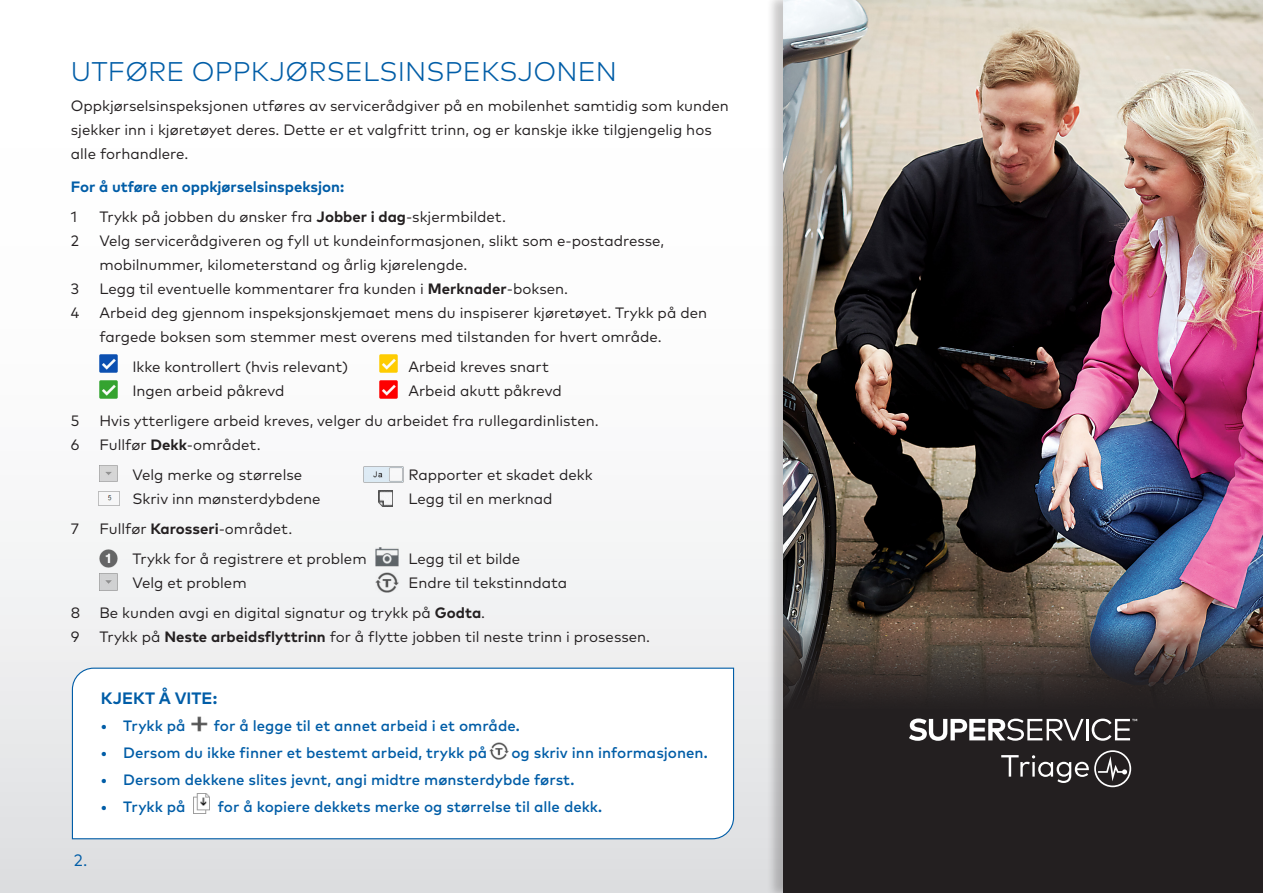
<style>
.page{position:relative;width:1263px;height:893px;background:#fff}
.page>*{position:absolute;margin:0;border:0;box-sizing:border-box;transform-origin:0 0}
.t1{font:300 27px "FF Mark Pro";letter-spacing:.005em;color:#015da7}
.t2{font:700 16.5px "FF Mark Pro";letter-spacing:.005em;color:#015da7}
.t3{font:16.5px "FF Mark Pro";color:#015da7}
.t4{font:15px/24px "FF Mark Pro";color:#231f20}
.t5{font:500 15px "FF Mark Pro";color:#015da7}
.t6{font:700 15px "FF Mark Pro";color:#015da7}
.s1{font-weight:700}
</style>
<div class="page">
<div style="left:0;top:0;width:1263px;height:893px;background:linear-gradient(to bottom,#fff,#e3e4e6)"></div>
<svg style="left:71px;top:667px;width:664px;height:173px"></svg>
<div style="left:766px;top:0;width:497px;height:893px;background:#231f20;opacity:.25"></div>
<div style="left:783px;top:0;width:480px;height:893px;background:#231f20"></div>
<img style="left:783px;top:0;width:480px;height:700px">
<img style="left:100px;top:355px;width:18px;height:18px">
<img style="left:100px;top:550px;width:18px;height:18px">
<img style="left:379px;top:355px;width:18px;height:18px">
<img style="left:375px;top:548px;width:23px;height:18px">
<img style="left:194px;top:793px;width:16px;height:20px">
<img style="left:100px;top:380px;width:18px;height:18px">
<img style="left:100px;top:465px;width:18px;height:17px">
<img style="left:100px;top:574px;width:18px;height:16px">
<img style="left:98px;top:492px;width:22px;height:14px">
<img style="left:379px;top:380px;width:18px;height:18px">
<div style="left:188px;top:714px;width:23px;height:23px;background:#fff"></div>
<img style="left:191px;top:716px;width:17px;height:16px">
<div style="left:488px;top:742px;width:22px;height:20px;background:#fff"></div>
<img style="left:489px;top:743px;width:19px;height:16px">
<img style="left:375px;top:572px;width:23px;height:21px">
<img style="left:378px;top:490px;width:15px;height:16px">
<img style="left:364px;top:467px;width:40px;height:16px">
<svg style="left:1001px;top:750px;width:130px;height:37px"></svg>
<svg style="left:909px;top:718px;width:174px;height:23px"></svg>
<hr style="left:1086px;top:719px;width:2px;height:21px;background:#fff">
<svg style="left:1092px;top:719px;width:45px;height:22px"></svg>
<p class="t1" style="left:71px;top:51px;width:548px">UTFØRE OPPKJØRSELSINSPEKSJONEN</p>
<p class="t4" style="left:71px;top:92px;width:660px">Oppkjørselsinspeksjonen utføres av servicerådgiver på en mobilenhet samtidig som kunden sjekker inn i kjøretøyet deres. Dette er et valgfritt trinn, og er kanskje ikke tilgjengelig hos alle forhandlere.</p>
<p class="t6" style="left:71px;top:175px;width:275px">For å utføre en oppkjørselsinspeksjon:</p>
<p class="t4" style="left:71px;top:203px;width:8px">1</p>
<p class="t4" style="left:99px;top:203px;width:408px">Trykk på jobben du ønsker fra <span class="s1">Jobber i dag</span>-skjermbildet.</p>
<p class="t4" style="left:71px;top:227px;width:10px">2</p>
<p class="t4" style="left:99px;top:227px;width:566px">Velg servicerådgiveren og fyll ut kundeinformasjonen, slikt som e-postadresse, mobilnummer, kilometerstand og årlig kjørelengde.</p>
<p class="t4" style="left:71px;top:275px;width:10px">3</p>
<p class="t4" style="left:99px;top:275px;width:470px">Legg til eventuelle kommentarer fra kunden i <span class="s1">Merknader</span>-boksen.</p>
<p class="t4" style="left:71px;top:299px;width:10px">4</p>
<p class="t4" style="left:99px;top:299px;width:609px">Arbeid deg gjennom inspeksjonskjemaet mens du inspiserer kjøretøyet. Trykk på den fargede boksen som stemmer mest overens med tilstanden for hvert område.</p>
<p class="t4" style="left:132px;top:353px;width:217px">Ikke kontrollert (hvis relevant)</p>
<p class="t4" style="left:408px;top:353px;width:142px">Arbeid kreves snart</p>
<p class="t4" style="left:132px;top:377px;width:154px">Ingen arbeid påkrevd</p>
<p class="t4" style="left:408px;top:377px;width:155px">Arbeid akutt påkrevd</p>
<p class="t4" style="left:71px;top:407px;width:10px">5</p>
<p class="t4" style="left:99px;top:407px;width:501px">Hvis ytterligere arbeid kreves, velger du arbeidet fra rullegardinlisten.</p>
<p class="t4" style="left:71px;top:431px;width:10px">6</p>
<p class="t4" style="left:99px;top:431px;width:163px">Fullfør <span class="s1">Dekk</span>-området.</p>
<p class="t4" style="left:132px;top:461px;width:171px">Velg merke og størrelse</p>
<p class="t4" style="left:408px;top:461px;width:186px">Rapporter et skadet dekk</p>
<p class="t4" style="left:132px;top:485px;width:190px">Skriv inn mønsterdybdene</p>
<p class="t4" style="left:408px;top:485px;width:146px">Legg til en merknad</p>
<p class="t4" style="left:71px;top:515px;width:10px">7</p>
<p class="t4" style="left:99px;top:515px;width:194px">Fullfør <span class="s1">Karosseri</span>-området.</p>
<p class="t4" style="left:132px;top:545px;width:236px">Trykk for å registrere et problem</p>
<p class="t4" style="left:408px;top:545px;width:113px">Legg til et bilde</p>
<p class="t4" style="left:132px;top:569px;width:116px">Velg et problem</p>
<p class="t4" style="left:408px;top:569px;width:160px">Endre til tekstinndata</p>
<p class="t4" style="left:71px;top:599px;width:11px">8</p>
<p class="t4" style="left:99px;top:599px;width:387px">Be kunden avgi en digital signatur og trykk på <span class="s1">Godta</span>.</p>
<p class="t4" style="left:71px;top:623px;width:10px">9</p>
<p class="t4" style="left:99px;top:623px;width:552px">Trykk på <span class="s1">Neste arbeidsflyttrinn</span> for å flytte jobben til neste trinn i prosessen.</p>
<p class="t2" style="left:101px;top:686px;width:118px">KJEKT Å VITE:</p>
<p class="t5" style="left:101px;top:714px;width:86px">• Trykk på</p>
<p class="t5" style="left:214px;top:714px;width:307px">for å legge til et annet arbeid i et område.</p>
<p class="t5" style="left:101px;top:741px;width:388px">• Dersom du ikke finner et bestemt arbeid, trykk på</p>
<p class="t5" style="left:511px;top:741px;width:198px">og skriv inn informasjonen.</p>
<p class="t5" style="left:101px;top:768px;width:475px">• Dersom dekkene slites jevnt, angi midtre mønsterdybde først.</p>
<p class="t5" style="left:101px;top:795px;width:86px">• Trykk på</p>
<p class="t5" style="left:218px;top:795px;width:386px">for å kopiere dekkets merke og størrelse til alle dekk.</p>
<p class="t3" style="left:74px;top:848px;width:15px">2.</p>
</div>
